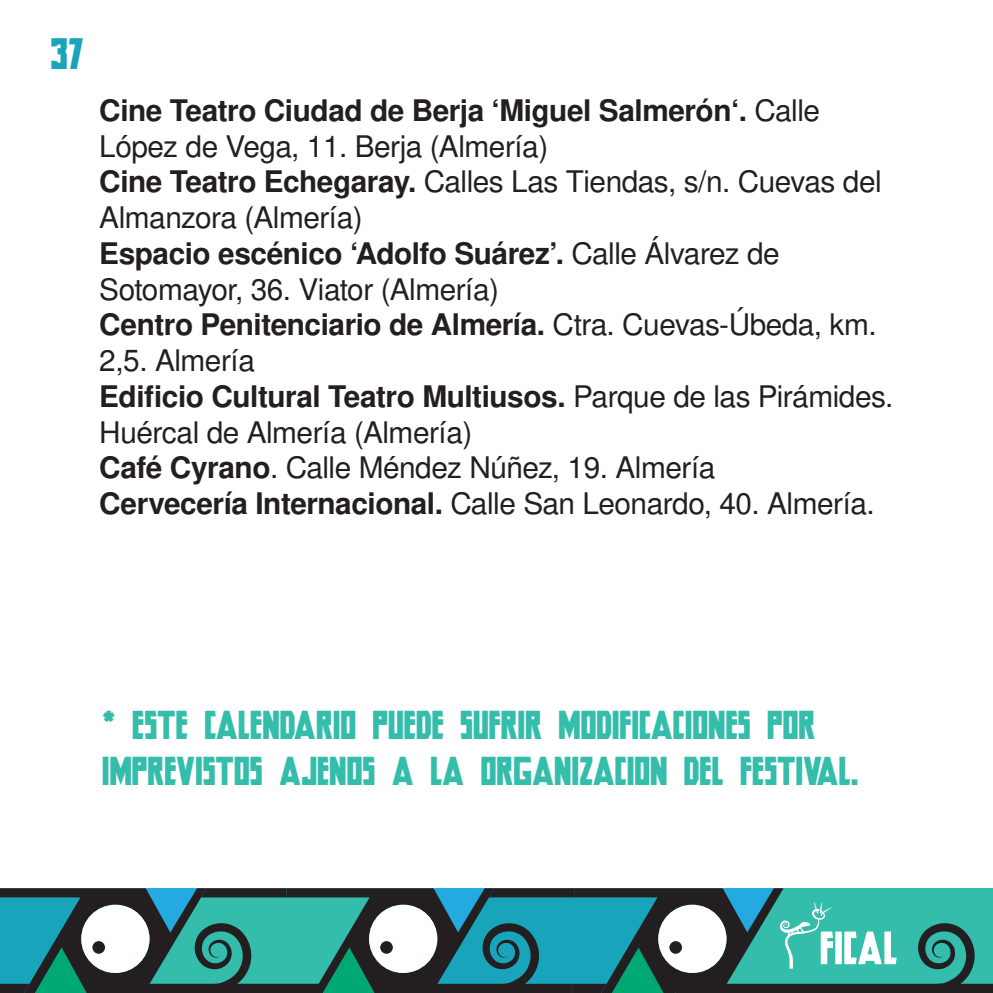
<style>
.page{position:relative;width:993px;height:993px;background:#fff}
.page>*{position:absolute;margin:0;border:0;box-sizing:border-box;transform-origin:0 0}
.t1{font:42px "Hero";color:#18a5bc}
.t2{font:38.5px/46.2px "Hero";letter-spacing:-.15em;color:#33bdaa}
.t3{font:29.75px/35.7px "Nimbus San L";letter-spacing:-.015em;color:#231f20}
.s1{font-weight:700}
</style>
<div class="page">
<svg style="left:0;top:888px;width:992px;height:104px;background:#3f8d8b"></svg>
<h1 class="t1" style="left:48px;top:31px;width:41px">37</h1>
<p class="t3" style="left:99px;top:92px;width:795px"><span class="s1">Cine Teatro Ciudad de Berja ‘Miguel Salmerón‘.</span> Calle López de Vega, 11. Berja (Almería)<br><span class="s1">Cine Teatro Echegaray.</span> Calles Las Tiendas, s/n. Cuevas del Almanzora (Almería)<br><span class="s1">Espacio escénico ‘Adolfo Suárez’.</span> Calle Álvarez de Sotomayor, 36. Viator (Almería)<br><span class="s1">Centro Penitenciario de Almería.</span> Ctra. Cuevas-Úbeda, km.<br>2,5. Almería<br><span class="s1">Edificio Cultural Teatro Multiusos.</span> Parque de las Pirámides.<br>Huércal de Almería (Almería)<br><span class="s1">Café Cyrano</span>. Calle Méndez Núñez, 19. Almería<br><span class="s1">Cervecería Internacional.</span> Calle San Leonardo, 40. Almería.</p>
<p class="t2" style="left:99px;top:701px;width:763px">* ESTE CALENDARIO PUEDE SUFRIR MODIFICACIONES POR<br>IMPREVISTOS AJENOS A LA ORGANIZACION DEL FESTIVAL.</p>
</div>
